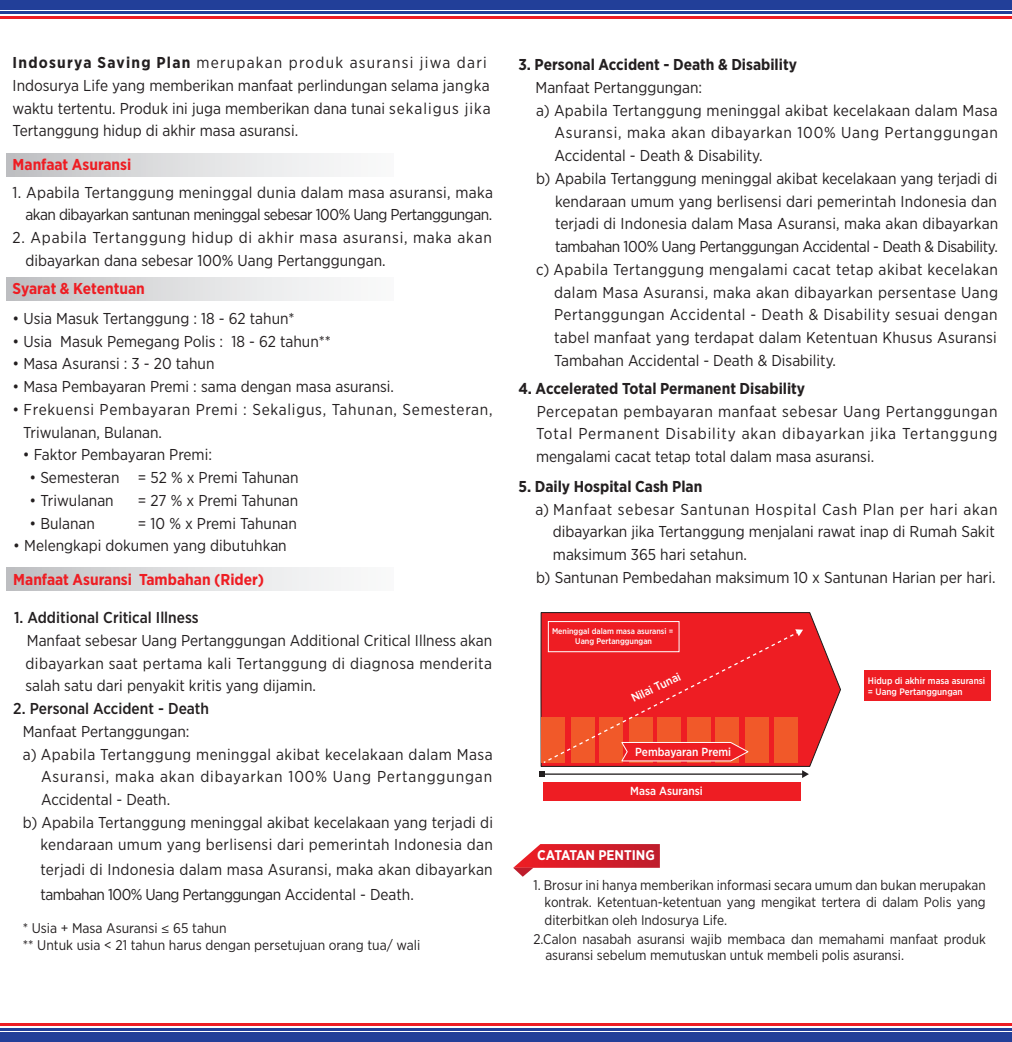
<style>
.page{position:relative;width:1012px;height:1042px;background:#fff}
.page>*{position:absolute;margin:0;border:0;box-sizing:border-box;transform-origin:0 0}
.t1{font:15.75px/22.8px "Gotham Narrow";color:#231f20}
.t2{font:15.75px/22.8px "Gotham Narrow";letter-spacing:.045em;color:#231f20}
.t3{font:15.75px "Gotham Narrow";letter-spacing:.03em;color:#231f20}
.t4{font:15.75px "Gotham Narrow";letter-spacing:.02em;color:#231f20}
.t5{font:15.75px/22.8px "Gotham Narrow";letter-spacing:-.03em;color:#231f20;text-align:right}
.t6{font:700 15.75px "Gotham Narrow";color:#231f20}
.t7{font:700 15.75px "Gotham Narrow";color:#ee1d23}
.t8{font:15.75px "Gotham Narrow";letter-spacing:-.025em;color:#231f20}
.t9{font:500 15.75px "Gotham Narrow";color:#231f20}
.t10{font:15.75px "Gotham Narrow";letter-spacing:.05em;color:#231f20}
.t11{font:15.75px "Gotham Narrow";letter-spacing:.055em;color:#231f20}
.t12{font:14px/17.5px "Gotham Narrow";color:#231f20}
.t13{font:700 14px "Gotham Narrow";color:#fff}
.t14{font:500 11.72px "Gotham Narrow";color:#fff}
.t15{font:500 9.45px/11.2px "Gotham Narrow";color:#fff}
.t16{font:500 8.22px/9.3px "Gotham Narrow";color:#fff;text-align:center}
.s1{font-weight:700}
.s2{font-family:"Myriad Pro"}
</style>
<div class="page">
<svg style="left:540px;top:612px;width:301px;height:155px"></svg>
<div style="left:7px;top:154px;width:386px;height:23px;background:linear-gradient(to right,#c1c2c5,#fefeff)"></div>
<div style="left:7px;top:277px;width:386px;height:23px;background:linear-gradient(to right,#c1c2c5,#fefeff)"></div>
<div style="left:7px;top:567px;width:386px;height:24px;background:linear-gradient(to right,#c1c2c5,#fefeff)"></div>
<div style="left:0;top:0;width:1012px;height:9px;background:#223f99"></div>
<hr style="left:0;top:11px;width:1012px;height:3px;background:#223f99">
<hr style="left:0;top:16px;width:1012px;height:3px;background:#ee1d23">
<div style="left:0;top:1033px;width:1012px;height:9px;background:#223f99"></div>
<hr style="left:0;top:1028px;width:1012px;height:2px;background:#223f99">
<hr style="left:0;top:1023px;width:1012px;height:3px;background:#ee1d23">
<svg style="left:513px;top:844px;width:147px;height:33px"></svg>
<hr style="left:541px;top:773px;width:262px;height:2px;background:#231f20">
<svg style="left:539px;top:771px;width:5px;height:6px"></svg>
<svg style="left:802px;top:770px;width:7px;height:8px"></svg>
<div style="left:548px;top:621px;width:131px;height:31px;border:1px solid #fff"></div>
<div style="left:864px;top:670px;width:126px;height:31px;background:#ee1d23"></div>
<div style="left:544px;top:782px;width:257px;height:18px;background:#ee1d23"></div>
<svg style="left:542px;top:629px;width:261px;height:135px;background:#ee2e28"></svg>
<p class="t1" style="left:13px;top:51px;width:480px"><span class="s1">Indosurya Saving Plan</span> merupakan produk asuransi jiwa dari Indosurya Life yang memberikan manfaat perlindungan selama jangka waktu tertentu. Produk ini juga memberikan dana tunai sekaligus jika Tertanggung hidup di akhir masa asuransi.</p>
<p class="t7" style="left:13px;top:154px;width:120px">Manfaat Asuransi</p>
<p class="t5" style="left:13px;top:180px;width:482px">1. Apabila Tertanggung meninggal dunia dalam masa asuransi, maka akan dibayarkan santunan meninggal sebesar 100% Uang Pertanggungan.</p>
<p class="t2" style="left:26px;top:226px;width:468px;text-indent:-13px">2. Apabila Tertanggung hidup di akhir masa asuransi, maka akan dibayarkan dana sebesar 100% Uang Pertanggungan.</p>
<p class="t7" style="left:13px;top:278px;width:134px">Syarat &amp; Ketentuan</p>
<p class="t1" style="left:13px;top:306px;width:283px">• Usia Masuk Tertanggung : 18 - 62 tahun*</p>
<p class="t1" style="left:13px;top:329px;width:320px">• Usia Masuk Pemegang Polis : 18 - 62 tahun**</p>
<p class="t1" style="left:13px;top:352px;width:203px">• Masa Asuransi : 3 - 20 tahun</p>
<p class="t1" style="left:13px;top:375px;width:383px">• Masa Pembayaran Premi : sama dengan masa asuransi.</p>
<p class="t2" style="left:23px;top:397px;width:471px;text-indent:-10px">• Frekuensi Pembayaran Premi : Sekaligus, Tahunan, Semesteran,<br>Triwulanan, Bulanan.</p>
<p class="t1" style="left:23px;top:443px;width:191px">• Faktor Pembayaran Premi:</p>
<p class="t1" style="left:29px;top:466px;width:271px">• Semesteran = 52 % x Premi Tahunan</p>
<p class="t1" style="left:29px;top:488px;width:86px">• Triwulanan</p>
<p class="t1" style="left:138px;top:488px;width:162px">= 27 % x Premi Tahunan</p>
<p class="t1" style="left:29px;top:511px;width:67px">• Bulanan</p>
<p class="t1" style="left:138px;top:511px;width:160px">= 10 % x Premi Tahunan</p>
<p class="t1" style="left:13px;top:534px;width:275px">• Melengkapi dokumen yang dibutuhkan</p>
<p class="t7" style="left:13px;top:569px;width:252px">Manfaat Asuransi Tambahan (Rider)</p>
<p class="t9" style="left:14px;top:607px;width:186px">1. Additional Critical Illness</p>
<p class="t1" style="left:26px;top:628px;width:468px;text-align:justify">Manfaat sebesar Uang Pertanggungan Additional Critical Illness akan dibayarkan saat pertama kali Tertanggung di diagnosa menderita salah satu dari penyakit kritis yang dijamin.</p>
<p class="t9" style="left:13px;top:698px;width:197px">2. Personal Accident - Death</p>
<p class="t1" style="left:23px;top:719px;width:168px">Manfaat Pertanggungan:</p>
<p class="t3" style="left:23px;top:744px;width:471px">a) Apabila Tertanggung meninggal akibat kecelakaan dalam Masa</p>
<p class="t11" style="left:41px;top:767px;width:453px">Asuransi, maka akan dibayarkan 100% Uang Pertanggungan</p>
<p class="t1" style="left:41px;top:788px;width:131px">Accidental - Death.</p>
<p class="t1" style="left:23px;top:810px;width:472px">b) Apabila Tertanggung meninggal akibat kecelakaan yang terjadi di</p>
<p class="t4" style="left:40px;top:835px;width:454px">kendaraan umum yang berlisensi dari pemerintah Indonesia dan</p>
<p class="t1" style="left:40px;top:857px;width:454px;line-height:24.5px">terjadi di Indonesia dalam masa Asuransi, maka akan dibayarkan tambahan 100% Uang Pertanggungan Accidental - Death.</p>
<p class="t12" style="left:23px;top:919px;width:399px">* Usia + Masa Asuransi <span class="s2">≤</span> 65 tahun<br>** Untuk usia &lt; 21 tahun harus dengan persetujuan orang tua/ wali</p>
<p class="t6" style="left:518px;top:54px;width:280px">3. Personal Accident - Death &amp; Disability</p>
<p class="t1" style="left:536px;top:76px;width:168px">Manfaat Pertanggungan:</p>
<p class="t4" style="left:536px;top:100px;width:463px">a) Apabila Tertanggung meninggal akibat kecelakaan dalam Masa</p>
<p class="t2" style="left:555px;top:121px;width:445px">Asuransi, maka akan dibayarkan 100% Uang Pertanggungan</p>
<p class="t1" style="left:555px;top:144px;width:210px">Accidental - Death &amp; Disability.</p>
<p class="t1" style="left:536px;top:167px;width:463px">b) Apabila Tertanggung meninggal akibat kecelakaan yang terjadi di</p>
<p class="t1" style="left:555px;top:189px;width:443px">kendaraan umum yang berlisensi dari pemerintah Indonesia dan</p>
<p class="t1" style="left:555px;top:212px;width:445px">terjadi di Indonesia dalam Masa Asuransi, maka akan dibayarkan</p>
<p class="t8" style="left:555px;top:237px;width:444px">tambahan 100% Uang Pertanggungan Accidental - Death &amp; Disability.</p>
<p class="t3" style="left:536px;top:260px;width:463px">c) Apabila Tertanggung mengalami cacat tetap akibat kecelakan</p>
<p class="t3" style="left:554px;top:282px;width:446px">dalam Masa Asuransi, maka akan dibayarkan persentase Uang</p>
<p class="t3" style="left:554px;top:305px;width:445px">Pertanggungan Accidental - Death &amp; Disability sesuai dengan</p>
<p class="t4" style="left:554px;top:328px;width:444px">tabel manfaat yang terdapat dalam Ketentuan Khusus Asuransi</p>
<p class="t1" style="left:554px;top:349px;width:284px">Tambahan Accidental - Death &amp; Disability.</p>
<p class="t6" style="left:518px;top:378px;width:288px">4. Accelerated Total Permanent Disability</p>
<p class="t1" style="left:536px;top:399px;width:463px;text-align:justify">Percepatan pembayaran manfaat sebesar Uang Pertanggungan Total Permanent Disability akan dibayarkan jika Tertanggung mengalami cacat tetap total dalam masa asuransi.</p>
<p class="t6" style="left:518px;top:476px;width:185px">5. Daily Hospital Cash Plan</p>
<p class="t10" style="left:535px;top:499px;width:464px">a) Manfaat sebesar Santunan Hospital Cash Plan per hari akan</p>
<p class="t1" style="left:553px;top:520px;width:443px">dibayarkan jika Tertanggung menjalani rawat inap di Rumah Sakit</p>
<p class="t1" style="left:553px;top:543px;width:196px">maksimum 365 hari setahun.</p>
<p class="t1" style="left:536px;top:566px;width:461px">b) Santunan Pembedahan maksimum 10 x Santunan Harian per hari.</p>
<p class="t16" style="left:552px;top:627px;width:123px">Meninggal dalam masa asuransi =<br>Uang Pertanggungan</p>
<p class="t14" style="left:629px;top:692px;width:55px;rotate:-26deg">Nilai Tunai</p>
<p class="t15" style="left:868px;top:674px;width:119px">Hidup di akhir masa asuransi = Uang Pertanggungan</p>
<p class="t14" style="left:635px;top:744px;width:98px">Pembayaran Premi</p>
<p class="t14" style="left:630px;top:783px;width:74px">Masa Asuransi</p>
<p class="t13" style="left:537px;top:846px;width:119px">CATATAN PENTING</p>
<p class="t12" style="left:545px;top:875px;width:443px;text-align:justify;text-indent:-11px">1. Brosur ini hanya memberikan informasi secara umum dan bukan merupakan kontrak. Ketentuan-ketentuan yang mengikat tertera di dalam Polis yang diterbitkan oleh Indosurya Life.</p>
<p class="t12" style="left:545px;top:931px;width:442px;line-height:15.8px;text-indent:-12px">2.Calon nasabah asuransi wajib membaca dan memahami manfaat produk asuransi sebelum memutuskan untuk membeli polis asuransi.</p>
</div>
